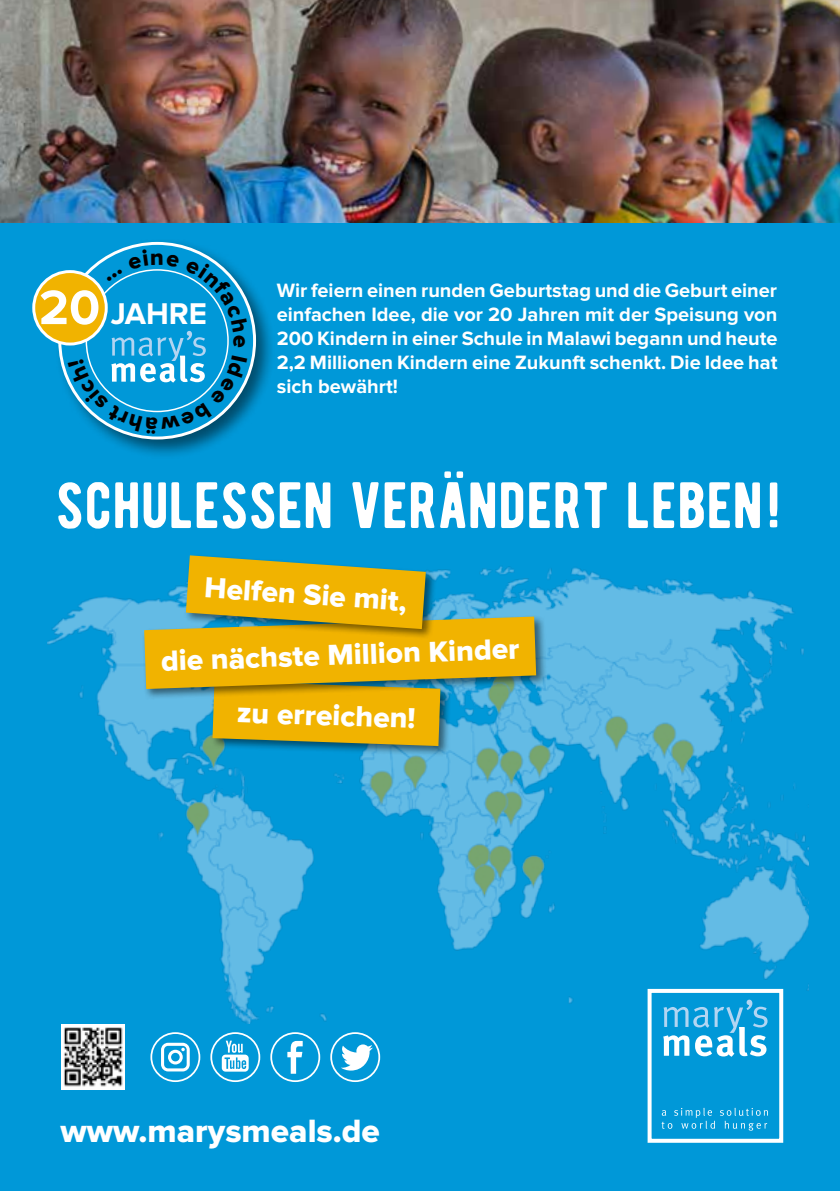
<style>
.page{position:relative;width:840px;height:1191px;background:#fff}
.page>*{position:absolute;margin:0;border:0;box-sizing:border-box;transform-origin:0 0}
.t1{font:65.2px "BERNIERREGULAR";letter-spacing:.01em;color:#fff}
.t2{font:33.4px "Proxima Nova Extrabld";color:#fff}
.t3{font:700 31px "Proxima Nova";color:#fff}
.t4{font:30px "Proxima Nova Extrabld";color:#fff}
.t5{font:700 20px/24px "Proxima Nova";color:#fff;text-align:justify}
.s1{font-size:50px}
.s2{font-size:73.4px}
</style>
<div class="page">
<div style="left:0;top:72px;width:839px;height:1119px;background:#0098d8"></div>
<img style="left:48px;top:567px;width:759px;height:456px">
<svg style="left:645px;top:987px;width:139px;height:156px"></svg>
<div style="left:210px;top:679px;width:241px;height:78px;background:#000;opacity:.5"></div>
<div style="left:142px;top:614px;width:405px;height:86px;background:#000;opacity:.5"></div>
<svg style="left:144px;top:555px;width:392px;height:191px;background:#aaa947"></svg>
<img style="left:61px;top:1025px;width:63px;height:64px">
<div style="left:150px;top:1032px;width:50px;height:50px;border:2px solid #fff;border-radius:50%"></div>
<svg style="left:161px;top:1042px;width:29px;height:29px"></svg>
<div style="left:330px;top:1032px;width:50px;height:50px;border:2px solid #fff;border-radius:50%"></div>
<svg style="left:341px;top:1044px;width:31px;height:26px"></svg>
<div style="left:270px;top:1032px;width:50px;height:50px;border:2px solid #fff;border-radius:50%"></div>
<svg style="left:287px;top:1041px;width:15px;height:32px"></svg>
<svg style="left:211px;top:1033px;width:48px;height:48px"></svg>
<div style="left:210px;top:1032px;width:50px;height:50px;border:2px solid #fff;border-radius:50%"></div>
<svg style="left:222px;top:1040px;width:26px;height:31px"></svg>
<img style="left:0;top:0;width:839px;height:222px">
<div style="left:54px;top:238px;width:222px;height:222px;background:#000;opacity:.5"></div>
<div style="left:34px;top:271px;width:72px;height:73px;background:#f1b300;border-radius:50%"></div>
<div style="left:32px;top:270px;width:76px;height:75px;border:3px solid #fff;border-radius:50%"></div>
<svg style="left:68px;top:249px;width:180px;height:185px"></svg>
<h3 class="t3" style="left:39px;top:299px;width:169px"><span class="s1">20</span> JAHRE</h3>
<p class="t5" style="left:276px;top:279px;width:502px">Wir feiern einen runden Geburtstag und die Geburt einer einfachen Idee, die vor 20 Jahren mit der Speisung von 200 Kindern in einer Schule in Malawi begann und heute 2,2 Millionen Kindern eine Zukunft schenkt. Die Idee hat sich bewährt!</p>
<h1 class="t1" style="left:441px;top:401px;width:25px">..</h1>
<h1 class="t1" style="left:56px;top:451px;width:725px">SCHULESSEN VERANDERT LEBEN<span class="s2">!</span></h1>
<h3 class="t4" style="left:205px;top:573px;width:204px;rotate:4deg">Helfen Sie mit,</h3>
<h3 class="t4" style="left:160px;top:647px;width:360px;rotate:-2deg">die nächste Million Kinder</h3>
<h3 class="t4" style="left:237px;top:698px;width:180px;rotate:2deg">zu erreichen!</h3>
<h2 class="t2" style="left:61px;top:1115px;width:321px">www.marysmeals.de</h2>
</div>
